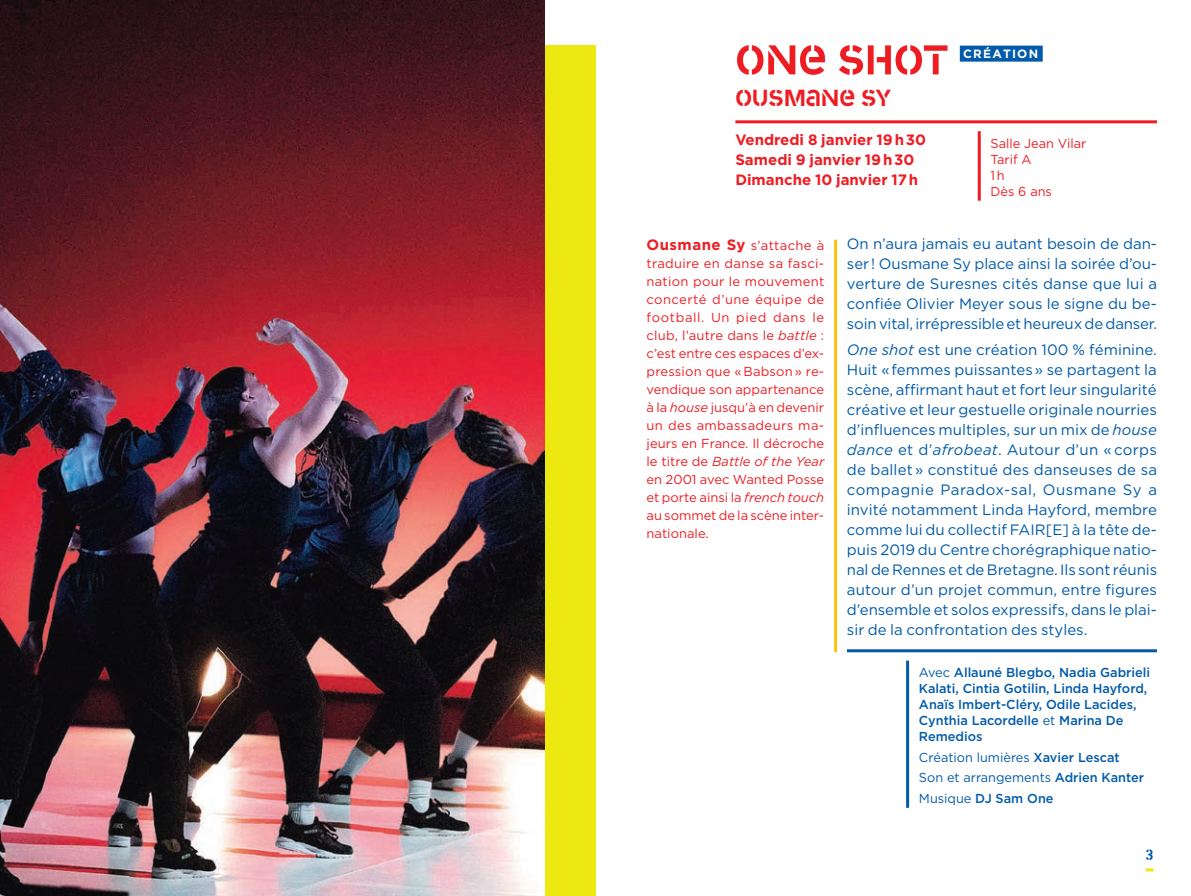
<style>
.page{position:relative;width:1191px;height:896px;background:#fff}
.page>*{position:absolute;margin:0;border:0;box-sizing:border-box;transform-origin:0 0}
._01_TITRE{font:50px "Designal Stencil";letter-spacing:.01em;color:#ee1d23}
._01_TITRE-2{font:28px "Designal Stencil";letter-spacing:.005em;color:#ee1d23}
.t1{font:16px "Designal Stencil";color:#015aaa}
._03_TEXTE_dernier{font:15px/20px "Gotham HTF";letter-spacing:-.005em;color:#015aaa;text-align:justify}
._03_TEXTE{font:15px/20px "Gotham HTF";letter-spacing:-.015em;color:#015aaa;text-align:justify}
._5-DATES{font:700 15px/20px "Gotham HTF";color:#ee1d23}
._04_BIO{font:13px/18px "Gotham HTF";letter-spacing:-.005em;color:#ee1d23;text-align:justify}
._6-COLONNE_de_SUITE{font:500 13px/16px "Gotham HTF";color:#015aaa}
._6-COLONNE_de_SUITE-2{font:13px "Gotham HTF";color:#015aaa}
._6-COLONNE_de_SUITE-3{font:13px/16px "Gotham HTF";color:#ee1d23}
._01_TITRE-3{font:700 12px "Gotham HTF";letter-spacing:.1em;color:#fff}
.s1{font-weight:700;font-size:15px}
.s2{font-style:italic}
.s3{font-weight:400}
.s4{font-weight:500}
</style>
<div class="page">
<svg style="left:1145px;top:868px;width:8px;height:3px"></svg>
<div style="left:544px;top:45px;width:51px;height:851px;background:#ece810"></div>
<div style="left:959px;top:46px;width:83px;height:16px;background:#015aaa"></div>
<hr style="left:735px;top:120px;width:422px;height:3px;background:#ee1d23">
<img style="left:0;top:0;width:544px;height:896px">
<hr style="left:977px;top:131px;width:3px;height:70px;background:#ee1d23">
<hr style="left:834px;top:240px;width:3px;height:412px;background:#fec210">
<hr style="left:847px;top:649px;width:310px;height:3px;background:#015aaa">
<hr style="left:906px;top:660px;width:3px;height:148px;background:#015aaa">
<p class="_01_TITRE" style="left:735px;top:32px;width:215px">ONE SHOT</p>
<p class="_01_TITRE-3" style="left:963px;top:47px;width:76px">CRÉATION</p>
<p class="_01_TITRE-2" style="left:735px;top:83px;width:158px">OUSMANE SY</p>
<p class="_5-DATES" style="left:735px;top:129px;width:192px">Vendredi 8 janvier 19h30<br>Samedi 9 janvier 19h30<br>Dimanche 10 janvier 17h</p>
<p class="_6-COLONNE_de_SUITE-3" style="left:990px;top:135px;width:97px">Salle Jean Vilar<br>Tarif A<br>1h<br>Dès 6 ans</p>
<p class="_04_BIO" style="left:646px;top:236px;width:179px"><span class="s1">Ousmane Sy</span> s’attache à traduire en danse sa fasci&shy;nation pour le mouvement concerté d’une équipe de football. Un pied dans le club, l’autre dans le <span class="s2">battle</span> : c’est entre ces espaces d’ex&shy;pression que « Babson» re&shy;vendique son appartenance à la <span class="s2">house</span> jusqu’à en devenir un des ambassadeurs ma&shy;jeurs en France. Il décroche le titre de <span class="s2">Battle of the Year </span>en 2001 avec Wanted Posse et porte ainsi la <span class="s2">french touch </span>au sommet de la scène inter&shy;nationale.</p>
<p class="_03_TEXTE" style="left:847px;top:234px;width:312px">On n’aura jamais eu autant besoin de dan&shy;ser ! Ousmane Sy place ainsi la soirée d’ou&shy;verture de Suresnes cités danse que lui a confiée Olivier Meyer sous le signe du be&shy;soin vital, irrépressible et heureux de danser.</p>
<p class="_03_TEXTE_dernier" style="left:847px;top:339px;width:312px"><span class="s2">One shot</span> est une création 100 % féminine.<br>Huit «femmes puissantes» se partagent la scène, affirmant haut et fort leur singularité créative et leur gestuelle originale nourries d’influences multiples, sur un mix de <span class="s2">house dance</span> et d’<span class="s2">afrobeat</span>. Autour d’un « corps de ballet » constitué des danseuses de sa compagnie Paradox-sal, Ousmane Sy a invité notamment Linda Hayford, membre comme lui du collectif FAIR[E] à la tête de&shy;puis 2019 du Centre chorégraphique natio&shy;nal de Rennes et de Bretagne. Ils sont réunis autour d’un projet commun, entre figures d’ensemble et solos expressifs, dans le plai&shy;sir de la confrontation des styles.</p>
<p class="_6-COLONNE_de_SUITE" style="left:919px;top:664px;width:233px"><span class="s3">Avec</span> Allauné Blegbo, Nadia Gabrieli<br>Kalati, Cintia Gotilin, Linda Hayford,<br>Anaïs Imbert-Cléry, Odile Lacides,<br>Cynthia Lacordelle <span class="s3">et</span> Marina De<br>Remedios</p>
<p class="_6-COLONNE_de_SUITE-2" style="left:919px;top:750px;width:202px">Création lumières <span class="s4">Xavier Lescat</span></p>
<p class="_6-COLONNE_de_SUITE-2" style="left:919px;top:770px;width:227px">Son et arrangements <span class="s4">Adrien Kanter</span></p>
<p class="_6-COLONNE_de_SUITE" style="left:919px;top:790px;width:136px"><span class="s3">Musique</span> DJ Sam One</p>
<p class="t1" style="left:1145px;top:846px;width:9px">3</p>
</div>
